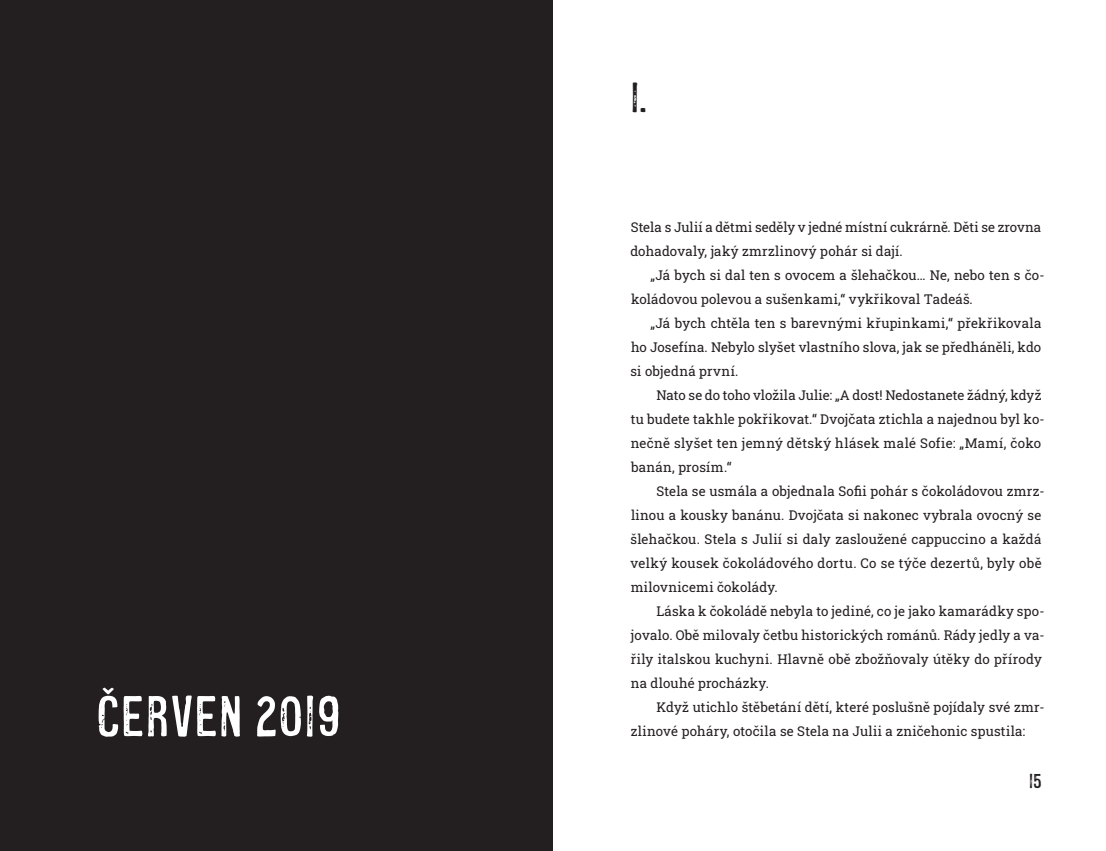
<style>
.page{position:relative;width:1106px;height:851px;background:#fff}
.page>*{position:absolute;margin:0;border:0;box-sizing:border-box;transform-origin:0 0}
.t1{font:60px "Coldsmith Pro";letter-spacing:.03em;color:#fff}
.t2{font:43.5px "Coldsmith Pro";color:#231f20}
.t3{font:21px "Coldsmith Pro";color:#231f20}
.t4{font:13.35px "Roboto Slab";letter-spacing:.015em;color:#231f20}
</style>
<div class="page">
<div style="left:0;top:0;width:553px;height:850px;background:#231f20"></div>
<p class="t1" style="left:97px;top:684px;width:245px">ČERVEN 2019</p>
<p class="t2" style="left:631px;top:74px;width:17px">1.</p>
<p class="t4" style="left:631px;top:218px;width:412px">Stela s Julií a dětmi seděly v jedné místní cukrárně. Děti se zrovna</p>
<p class="t4" style="left:630px;top:242px;width:274px">dohadovaly, jaký zmrzlinový pohár si dají.</p>
<p class="t4" style="left:650px;top:266px;width:396px">„Já bych si dal ten s ovocem a šlehačkou… Ne, nebo ten s čo-</p>
<p class="t4" style="left:631px;top:290px;width:343px">koládovou polevou a sušenkami,“ vykřikoval Tadeáš.</p>
<p class="t4" style="left:650px;top:314px;width:392px">„Já bych chtěla ten s barevnými křupinkami,“ překřikovala</p>
<p class="t4" style="left:631px;top:338px;width:411px">ho Josefína. Nebylo slyšet vlastního slova, jak se předháněli, kdo</p>
<p class="t4" style="left:630px;top:362px;width:109px">si objedná první.</p>
<p class="t4" style="left:656px;top:386px;width:386px">Nato se do toho vložila Julie: „A dost! Nedostanete žádný, když</p>
<p class="t4" style="left:630px;top:410px;width:415px">tu budete takhle pokřikovat.“ Dvojčata ztichla a najednou byl ko-</p>
<p class="t4" style="left:630px;top:434px;width:412px">nečně slyšet ten jemný dětský hlásek malé Sofie: „Mamí, čoko</p>
<p class="t4" style="left:631px;top:458px;width:102px">banán, prosím.“</p>
<p class="t4" style="left:656px;top:482px;width:389px">Stela se usmála a objednala Sofii pohár s čokoládovou zmrz-</p>
<p class="t4" style="left:631px;top:506px;width:412px">linou a kousky banánu. Dvojčata si nakonec vybrala ovocný se</p>
<p class="t4" style="left:630px;top:530px;width:412px">šlehačkou. Stela s Julií si daly zasloužené cappuccino a každá</p>
<p class="t4" style="left:630px;top:554px;width:412px">velký kousek čokoládového dortu. Co se týče dezertů, byly obě</p>
<p class="t4" style="left:630px;top:578px;width:148px">milovnicemi čokolády.</p>
<p class="t4" style="left:656px;top:602px;width:390px">Láska k čokoládě nebyla to jediné, co je jako kamarádky spo-</p>
<p class="t4" style="left:631px;top:626px;width:415px">jovalo. Obě milovaly četbu historických románů. Rády jedly a va-</p>
<p class="t4" style="left:630px;top:650px;width:412px">řily italskou kuchyni. Hlavně obě zbožňovaly útěky do přírody</p>
<p class="t4" style="left:630px;top:674px;width:140px">na dlouhé procházky.</p>
<p class="t4" style="left:656px;top:698px;width:390px">Když utichlo štěbetání dětí, které poslušně pojídaly své zmr-</p>
<p class="t4" style="left:631px;top:722px;width:396px">zlinové poháry, otočila se Stela na Julii a zničehonic spustila:</p>
<p class="t3" style="left:1029px;top:769px;width:13px">15</p>
</div>
